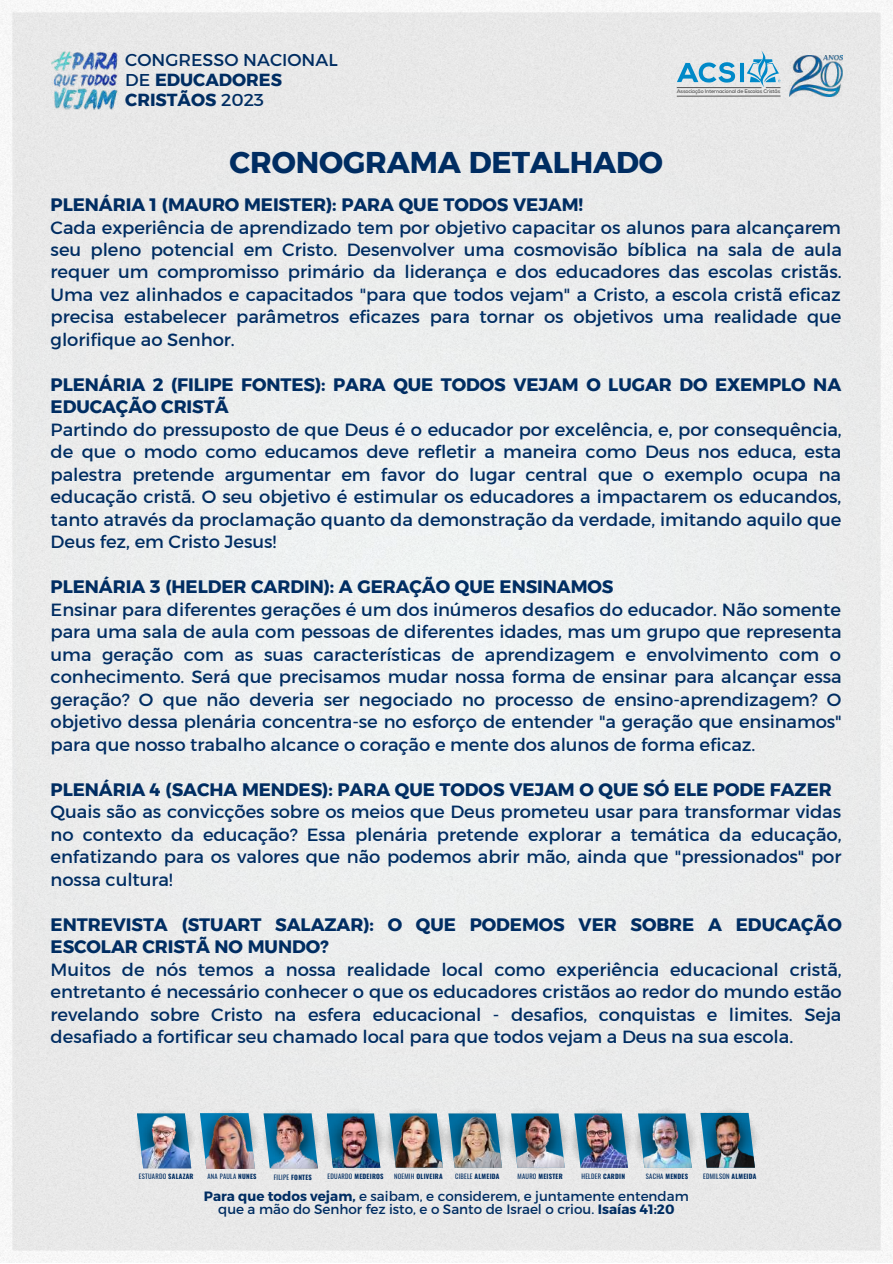
<style>
.page{position:relative;width:893px;height:1264px;background:#fff}
.page>*{position:absolute;margin:0;border:0;box-sizing:border-box;transform-origin:0 0}
.t1{font:30px "Kief Montaser Bold";letter-spacing:-.005em;color:#002d62}
.t2{font:18px/22.5px "Kief Montaser Regular";letter-spacing:-.005em;color:#002d62;text-align:justify}
.t3{font:18px/22.5px "Kief Montaser Bold";letter-spacing:-.005em;color:#002d62}
.t4{font:17.4px/19.5px "Kief Montaser Bold";color:#002d62}
.t5{font:17.4px "Kief Montaser Regular";color:#002d62}
.t6{font:13.5px/13.5px "Montserrat";color:#002d62;text-align:center}
.t7{font:700 6.6px "Oswald";letter-spacing:.035em;color:#002d62}
.t8{font:6.6px "Oswald";letter-spacing:.035em;color:#002d62}
.t9{font:6.45px "Oswald";letter-spacing:.035em;color:#002d62}
.t10{font:700 5.1px "Nexa";letter-spacing:-.025em;color:#545454}
.s1{font-family:"Kief Montaser Regular"}
.s2{font-weight:700}
.s3{font-weight:400}
</style>
<div class="page">
<img style="left:0;top:0;width:892px;height:1262px">
<img style="left:133px;top:1108px;width:185px;height:60px">
<img style="left:263px;top:1113px;width:55px;height:55px">
<img style="left:137px;top:1113px;width:54px;height:55px">
<img style="left:697px;top:1107px;width:61px;height:61px">
<img style="left:700px;top:1112px;width:54px;height:55px">
<img style="left:386px;top:1107px;width:54px;height:65px">
<img style="left:440px;top:1107px;width:62px;height:65px">
<img style="left:389px;top:1113px;width:113px;height:54px">
<img style="left:502px;top:1107px;width:63px;height:65px">
<img style="left:511px;top:1113px;width:53px;height:54px">
<img style="left:565px;top:1107px;width:64px;height:65px">
<img style="left:574px;top:1113px;width:54px;height:54px">
<img style="left:629px;top:1107px;width:68px;height:65px">
<img style="left:638px;top:1113px;width:53px;height:54px">
<img style="left:318px;top:1107px;width:68px;height:65px">
<img style="left:327px;top:1113px;width:53px;height:54px">
<img style="left:200px;top:1113px;width:55px;height:55px">
<img style="left:51px;top:51px;width:68px;height:59px">
<img style="left:789px;top:56px;width:53px;height:40px">
<hr style="left:676px;top:96px;width:104px;height:1px;background:#545454">
<svg style="left:676px;top:50px;width:104px;height:38px"></svg>
<p class="t5" style="left:125px;top:50px;width:214px">CONGRESSO NACIONAL</p>
<p class="t4" style="left:125px;top:70px;width:158px"><span class="s1">DE</span> EDUCADORES<br>CRISTÃOS <span class="s1">2023</span></p>
<p class="t10" style="left:676px;top:89px;width:105px">Associação Internacional de Escolas Cristãs</p>
<h1 class="t1" style="left:229px;top:144px;width:435px">CRONOGRAMA DETALHADO</h1>
<p class="t3" style="left:51px;top:193px;width:534px">PLENÁRIA 1 (MAURO MEISTER): PARA QUE TODOS VEJAM!</p>
<p class="t2" style="left:51px;top:216px;width:792px">Cada experiência de aprendizado tem por objetivo capacitar os alunos para alcançarem seu pleno potencial em Cristo. Desenvolver uma cosmovisão bíblica na sala de aula requer um compromisso primário da liderança e dos educadores das escolas cristãs.<br>Uma vez alinhados e capacitados "para que todos vejam" a Cristo, a escola cristã eficaz precisa estabelecer parâmetros eficazes para tornar os objetivos uma realidade que glorifique ao Senhor.</p>
<p class="t3" style="left:51px;top:373px;width:792px">PLENÁRIA 2 (FILIPE FONTES): PARA QUE TODOS VEJAM O LUGAR DO EXEMPLO NA<br>EDUCAÇÃO CRISTÃ</p>
<p class="t2" style="left:51px;top:418px;width:792px">Partindo do pressuposto de que Deus é o educador por excelência, e, por consequência, de que o modo como educamos deve refletir a maneira como Deus nos educa, esta palestra pretende argumentar em favor do lugar central que o exemplo ocupa na educação cristã. O seu objetivo é estimular os educadores a impactarem os educandos, tanto através da proclamação quanto da demonstração da verdade, imitando aquilo que Deus fez, em Cristo Jesus!</p>
<p class="t3" style="left:51px;top:575px;width:564px">PLENÁRIA 3 (HELDER CARDIN): A GERAÇÃO QUE ENSINAMOS</p>
<p class="t2" style="left:51px;top:598px;width:792px">Ensinar para diferentes gerações é um dos inúmeros desafios do educador. Não somente para uma sala de aula com pessoas de diferentes idades, mas um grupo que representa uma geração com as suas características de aprendizagem e envolvimento com o conhecimento. Será que precisamos mudar nossa forma de ensinar para alcançar essa geração? O que não deveria ser negociado no processo de ensino-aprendizagem? O objetivo dessa plenária concentra-se no esforço de entender "a geração que ensinamos" para que nosso trabalho alcance o coração e mente dos alunos de forma eficaz.</p>
<p class="t3" style="left:51px;top:778px;width:782px">PLENÁRIA 4 (SACHA MENDES): PARA QUE TODOS VEJAM O QUE SÓ ELE PODE FAZER</p>
<p class="t2" style="left:51px;top:800px;width:792px">Quais são as convicções sobre os meios que Deus prometeu usar para transformar vidas no contexto da educação? Essa plenária pretende explorar a temática da educação, enfatizando para os valores que não podemos abrir mão, ainda que "pressionados" por nossa cultura!</p>
<p class="t3" style="left:51px;top:913px;width:792px">ENTREVISTA (STUART SALAZAR): O QUE PODEMOS VER SOBRE A EDUCAÇÃO<br>ESCOLAR CRISTÃ NO MUNDO?</p>
<p class="t2" style="left:51px;top:958px;width:792px">Muitos de nós temos a nossa realidade local como experiência educacional cristã, entretanto é necessário conhecer o que os educadores cristãos ao redor do mundo estão revelando sobre Cristo na esfera educacional - desafios, conquistas e limites. Seja desafiado a fortificar seu chamado local para que todos vejam a Deus na sua escola.</p>
<p class="t8" style="left:139px;top:1171px;width:56px">ESTUARDO <span class="s2">SALAZAR</span></p>
<p class="t9" style="left:207px;top:1171px;width:50px">ANA PAULA <span class="s2">NUNES</span></p>
<p class="t8" style="left:274px;top:1171px;width:40px">FILIPE <span class="s2">FONTES</span></p>
<p class="t7" style="left:327px;top:1170px;width:57px"><span class="s3">EDUARDO</span> MEDEIROS</p>
<p class="t7" style="left:394px;top:1170px;width:50px"><span class="s3">NOEMIH</span> OLIVEIRA</p>
<p class="t7" style="left:455px;top:1170px;width:46px"><span class="s3">CIBELE</span> ALMEIDA</p>
<p class="t7" style="left:517px;top:1170px;width:47px"><span class="s3">MAURO</span> MEISTER</p>
<p class="t8" style="left:581px;top:1170px;width:45px">HELDER <span class="s2">CARDIN</span></p>
<p class="t7" style="left:646px;top:1170px;width:44px"><span class="s3">SACHA</span> MENDES</p>
<p class="t8" style="left:703px;top:1170px;width:55px">EDMILSON <span class="s2">ALMEIDA</span></p>
<p class="t6" style="left:204px;top:1188px;width:486px"><span class="s2">Para que todos vejam,</span> e saibam, e considerem, e juntamente entendam que a mão do Senhor fez isto, e o Santo de Israel o criou. <span class="s2">Isaías 41:20</span></p>
</div>
